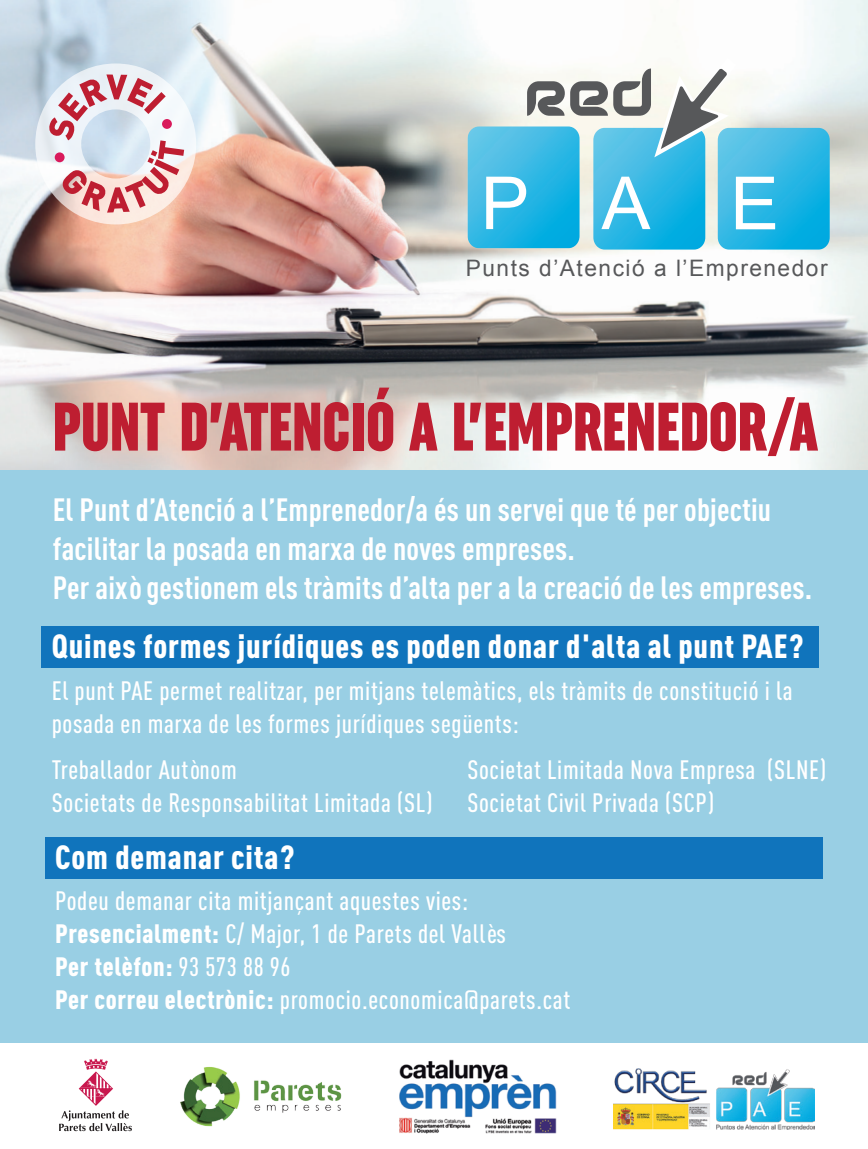
<style>
.page{position:relative;width:868px;height:1149px;background:#fff}
.page>*{position:absolute;margin:0;border:0;box-sizing:border-box;transform-origin:0 0}
.t1{font:73.35px "Arial";color:#fff}
.t2{font:900 extra-condensed 68.4px "Uniform";letter-spacing:-.01em;color:#be1e31}
.t3{font:900 33.07px "DIN Cond";letter-spacing:.025em;color:#fff}
.t4{font:700 31.72px/38.7px "DIN Cond";letter-spacing:.005em;color:#fff}
.t5{font:500 26.32px/32.9px "DIN Cond";letter-spacing:.025em;color:#fff}
.t6{font:22.72px "Arial";letter-spacing:.065em;color:#57585a}
.s1{font-weight:900}
</style>
<div class="page">
<img style="left:0;top:0;width:867px;height:470px">
<div style="left:0;top:470px;width:867px;height:572px;background:#99cfe4"></div>
<div style="left:42px;top:626px;width:776px;height:42px;background:#1074bc"></div>
<img style="left:180px;top:1067px;width:162px;height:60px">
<svg style="left:59px;top:1058px;width:73px;height:72px"></svg>
<img style="left:399px;top:1059px;width:158px;height:75px">
<img style="left:613px;top:1068px;width:201px;height:61px">
<img style="left:467px;top:126px;width:112px;height:122px">
<img style="left:717px;top:128px;width:112px;height:121px">
<img style="left:593px;top:128px;width:112px;height:121px">
<svg style="left:486px;top:177px;width:40px;height:52px"></svg>
<svg style="left:601px;top:177px;width:49px;height:52px"></svg>
<svg style="left:527px;top:81px;width:37px;height:35px"></svg>
<svg style="left:570px;top:81px;width:37px;height:35px"></svg>
<svg style="left:613px;top:58px;width:123px;height:99px"></svg>
<div style="left:45px;top:836px;width:777px;height:42px;background:#1074bc"></div>
<svg style="left:35px;top:63px;width:161px;height:161px"></svg>
<div style="left:55px;top:152px;width:10px;height:10px;background:#d91a5b;border-radius:50%"></div>
<div style="left:162px;top:119px;width:10px;height:10px;background:#d91a5b;border-radius:50%"></div>
<h1 class="t1" style="left:730px;top:155px;width:50px">E</h1>
<p class="t6" style="left:465px;top:253px;width:363px">Punts d’Atenció a l’Emprenedor</p>
<h2 class="t2" style="left:52px;top:387px;width:767px">PUNT D’ATENCIÓ A L’EMPRENEDOR/A</h2>
<p class="t4" style="left:53px;top:489px;width:760px">El Punt d’Atenció a l’Emprenedor/a és un servei que té per objectiu facilitar la posada en marxa de noves empreses.<br>Per això gestionem els tràmits d’alta per a la creació de les empreses.</p>
<p class="t3" style="left:52px;top:625px;width:753px">Quines formes jurídiques es poden donar d'alta al punt PAE?</p>
<p class="t5" style="left:52px;top:673px;width:742px">El punt PAE permet realitzar, per mitjans telemàtics, els tràmits de constitució i la posada en marxa de les formes jurídiques següents:</p>
<p class="t5" style="left:52px;top:752px;width:186px">Treballador Autònom</p>
<p class="t5" style="left:467px;top:752px;width:360px">Societat Limitada Nova Empresa (SLNE)</p>
<p class="t5" style="left:52px;top:785px;width:382px">Societats de Responsabilitat Limitada (SL)</p>
<p class="t5" style="left:467px;top:785px;width:248px">Societat Civil Privada (SCP)</p>
<p class="t3" style="left:55px;top:835px;width:241px">Com demanar cita?</p>
<p class="t5" style="left:55px;top:883px;width:516px">Podeu demanar cita mitjançant aquestes vies:<br><span class="s1">Presencialment:</span> C/ Major, 1 de Parets del Vallès<br><span class="s1">Per telèfon:</span> 93 573 88 96<br><span class="s1">Per correu electrònic:</span> promocio.economica@parets.cat</p>
</div>
